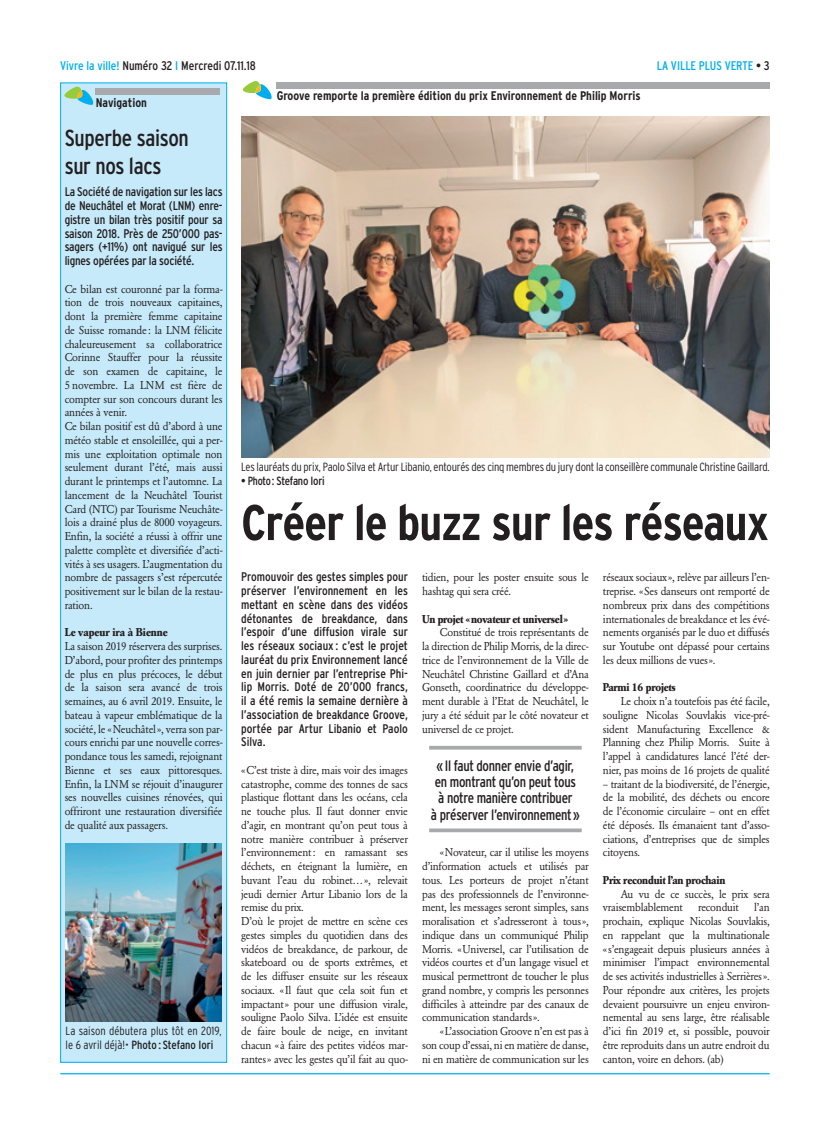
<style>
.page{position:relative;width:830px;height:1134px;background:#fff}
.page>*{position:absolute;margin:0;border:0;box-sizing:border-box;transform-origin:0 0}
.t1{font:700 condensed 50px "Interstate";letter-spacing:-.02em;color:#231f20}
.t2{font:condensed 23.12px/27.5px "Interstate";letter-spacing:-.015em;color:#231f20}
.t3{font:condensed 15px/16.2px "Interstate";letter-spacing:-.02em;color:#231f20;text-align:center;scale:.95 1}
.t4{font:condensed 12.5px/13.8px "Interstate";letter-spacing:-.01em;color:#231f20;text-align:justify}
.t5{font:700 condensed 12.5px "Interstate";color:#231f20}
.t6{font:condensed 12.5px "Interstate";color:#00aeef}
.t7{font:300 condensed 11.88px "Interstate";letter-spacing:-.02em;color:#231f20}
.t8{font:300 condensed 11.88px/13.8px "Interstate";color:#231f20}
.t9{font:condensed 11.88px "Interstate";letter-spacing:-.02em;color:#231f20;scale:.95 1}
.t10{font:11.25px/13.8px "Garamond BE";letter-spacing:-.02em;color:#231f20;text-align:justify;scale:.95 1}
.t11{font:700 11.25px "Garamond BE";letter-spacing:-.02em;color:#231f20;scale:.95 1}
.t12{font:700 11.25px "Garamond BE";color:#231f20;scale:.95 1}
.s1{color:#00aeef}
.s2{color:#231f20}
.s3{font-weight:400}
</style>
<div class="page">
<hr style="left:60px;top:1073px;width:709px;height:1px;background:#00aeef">
<div style="left:61px;top:83px;width:165px;height:979px;background:#c6eafa"></div>
<div style="left:60px;top:83px;width:167px;height:979px;border:1px solid #00aeef"></div>
<div style="left:96px;top:89px;width:124px;height:6px;background:#a8a9ad"></div>
<svg style="left:64px;top:87px;width:29px;height:18px"></svg>
<div style="left:276px;top:83px;width:493px;height:6px;background:#a8a9ad"></div>
<svg style="left:243px;top:81px;width:28px;height:18px"></svg>
<img style="left:66px;top:843px;width:155px;height:178px">
<img style="left:241px;top:117px;width:528px;height:341px">
<svg style="left:429px;top:746px;width:152px;height:4px"></svg>
<svg style="left:429px;top:828px;width:152px;height:4px"></svg>
<p class="t4" style="left:60px;top:59px;width:197px"><span class="s1">Vivre la ville!</span> Numéro 32 <span class="s1">I</span> Mercredi 07.11.18</p>
<p class="t6" style="left:656px;top:59px;width:114px">LA VILLE PLUS VERTE <span class="s2">• 3</span></p>
<p class="t5" style="left:96px;top:96px;width:53px">Navigation</p>
<h2 class="t2" style="left:65px;top:124px;width:126px">Superbe saison sur nos lacs</h2>
<p class="t4" style="left:65px;top:185px;width:159px">La Société de navigation sur les lacs de Neuchâtel et Morat (LNM) enre&shy;gistre un bilan très positif pour sa saison 2018. Près de 250’000 pas&shy;sagers (+11%) ont navigué sur les lignes opérées par la société.</p>
<p class="t10" style="left:65px;top:282px;width:168px;text-align:left">Ce bilan est couronné par la forma&shy;tion de trois nouveaux capitaines, dont la première femme capitaine de Suisse romande: la LNM félicite chaleureusement sa collaboratrice Corinne Stauffer pour la réussite de son examen de capitaine, le 5 novembre. La LNM est fière de compter sur son concours durant les années à venir.<br>Ce bilan positif est dû d’abord à une météo stable et ensoleillée, qui a per&shy;mis une exploitation optimale non seulement durant l’été, mais aussi durant le printemps et l’automne. La lancement de la Neuchâtel Tourist Card (NTC) par Tourisme Neuchâte&shy;lois a drainé plus de 8000 voyageurs.<br>Enfin, la société a réussi à offrir une palette complète et diversifiée d’acti&shy;vités à ses usagers. L’augmentation du nombre de passagers s’est répercutée positivement sur le bilan de la restau&shy;ration.</p>
<p class="t12" style="left:65px;top:626px;width:110px">Le vapeur ira à Bienne</p>
<p class="t10" style="left:65px;top:639px;width:168px">La saison 2019 réservera des surprises.<br>D’abord, pour profiter des printemps de plus en plus précoces, le début de la saison sera avancé de trois semaines, au 6 avril 2019. Ensuite, le bateau à vapeur emblématique de la société, le «Neuchâtel», verra son par&shy;cours enrichi par une nouvelle corres&shy;pondance tous les samedi, rejoignant Bienne et ses eaux pittoresques.<br>Enfin, la LNM se réjouit d’inaugurer ses nouvelles cuisines rénovées, qui offriront une restauration diversifiée de qualité aux passagers.</p>
<p class="t8" style="left:66px;top:1024px;width:157px">La saison débutera plus tôt en 2019, le 6 avril déjà!• <span class="s3">Photo : Stefano Iori</span></p>
<p class="t5" style="left:276px;top:89px;width:365px">Groove remporte la première édition du prix Environnement de Philip Morris</p>
<p class="t7" style="left:241px;top:460px;width:529px">Les lauréats du prix, Paolo Silva et Artur Libanio, entourés des cinq membres du jury dont la conseillère communale Christine Gaillard.</p>
<p class="t9" style="left:241px;top:474px;width:89px">• Photo: Stefano Iori</p>
<h1 class="t1" style="left:241px;top:495px;width:529px">Créer le buzz sur les réseaux</h1>
<p class="t4" style="left:241px;top:570px;width:168px">Promouvoir des gestes simples pour préserver l’environnement en les mettant en scène dans des vidéos détonantes de breakdance, dans l’espoir d’une diffusion virale sur les réseaux sociaux : c’est le projet lauréat du prix Environnement lancé en juin dernier par l’entreprise Phi&shy;lip Morris. Doté de 20’000 francs, il a été remis la semaine dernière à l’association de breakdance Groove, portée par Artur Libanio et Paolo Silva.</p>
<p class="t10" style="left:241px;top:763px;width:177px;text-align:left">«C’est triste à dire, mais voir des images catastrophe, comme des tonnes de sacs plastique flottant dans les océans, cela ne touche plus. Il faut donner envie d’agir, en montrant qu’on peut tous à notre manière contribuer à préserver l’environnement: en ramassant ses déchets, en éteignant la lumière, en buvant l’eau du robinet…», relevait jeudi dernier Artur Libanio lors de la remise du prix.<br>D’où le projet de mettre en scène ces gestes simples du quotidien dans des vidéos de breakdance, de parkour, de skateboard ou de sports extrêmes, et de les diffuser ensuite sur les réseaux sociaux. «Il faut que cela soit fun et impactant» pour une diffusion virale, souligne Paolo Silva. L’idée est ensuite de faire boule de neige, en invitant chacun «à faire des petites vidéos mar&shy;rantes» avec les gestes qu’il fait au quo-</p>
<p class="t10" style="left:422px;top:571px;width:177px">tidien, pour les poster ensuite sous le hashtag qui sera créé.</p>
<p class="t11" style="left:422px;top:612px;width:155px">Un projet «novateur et universel»</p>
<p class="t10" style="left:422px;top:626px;width:177px;text-indent:18px">Constitué de trois représentants de la direction de Philip Morris, de la direc&shy;trice de l’environnement de la Ville de Neuchâtel Christine Gaillard et d’Ana Gonseth, coordinatrice du développe&shy;ment durable à l’Etat de Neuchâtel, le jury a été séduit par le côté novateur et universel de ce projet.</p>
<p class="t10" style="left:602px;top:571px;width:177px">réseaux sociaux», relève par ailleurs l’en&shy;treprise. «Ses danseurs ont remporté de nombreux prix dans des compétitions internationales de breakdance et les évé&shy;nements organisés par le duo et diffusés sur Youtube ont dépassé pour certains les deux millions de vues».</p>
<p class="t11" style="left:602px;top:681px;width:78px">Parmi 16 projets</p>
<p class="t10" style="left:602px;top:694px;width:177px;text-indent:18px">Le choix n’a toutefois pas été facile, souligne Nicolas Souvlakis vice-pré&shy;sident Manufacturing Excellence &amp; Planning chez Philip Morris. Suite à l’appel à candidatures lancé l’été der&shy;nier, pas moins de 16 projets de qualité</p>
<p class="t10" style="left:602px;top:777px;width:177px">– traitant de la biodiversité, de l’énergie, de la mobilité, des déchets ou encore de l’économie circulaire – ont en effet été déposés. Ils émanaient tant d’asso&shy;ciations, d’entreprises que de simples citoyens.</p>
<p class="t11" style="left:602px;top:873px;width:130px">Prix reconduit l’an prochain</p>
<p class="t10" style="left:602px;top:887px;width:177px;text-indent:18px">Au vu de ce succès, le prix sera vraisemblablement</p>
<h3 class="t3" style="left:430px;top:757px;width:158px">«Il faut donner envie d’agir, en montrant qu’on peut tous à notre manière contribuer<br>à préserver l’environnement»</h3>
<p class="t10" style="left:422px;top:846px;width:177px;text-indent:18px">«Novateur, car il utilise les moyens d’information actuels et utilisés par tous. Les porteurs de projet n’étant pas des professionnels de l’environne&shy;ment, les messages seront simples, sans moralisation et s’adresseront à tous», indique dans un communiqué Philip Morris. «Universel, car l’utilisation de vidéos courtes et d’un langage visuel et musical permettront de toucher le plus grand nombre, y compris les personnes difficiles à atteindre par des canaux de communication standards».</p>
<p class="t10" style="left:422px;top:1024px;width:177px;text-indent:18px">«L’association Groove n’en est pas à son coup d’essai, ni en matière de danse, ni en matière de communication sur les</p>
<p class="t10" style="left:697px;top:901px;width:44px">reconduit</p>
<p class="t10" style="left:602px;top:901px;width:177px;text-indent:151px">l’an prochain, explique Nicolas Souvlakis, en rappelant que la multinationale «s’engageait depuis plusieurs années à minimiser l’impact environnemental de ses activités industrielles à Serrières».<br>Pour répondre aux critères, les projets devaient poursuivre un enjeu environ&shy;nemental au sens large, être réalisable d’ici fin 2019 et, si possible, pouvoir être reproduits dans un autre endroit du canton, voire en dehors. (ab)</p>
</div>
